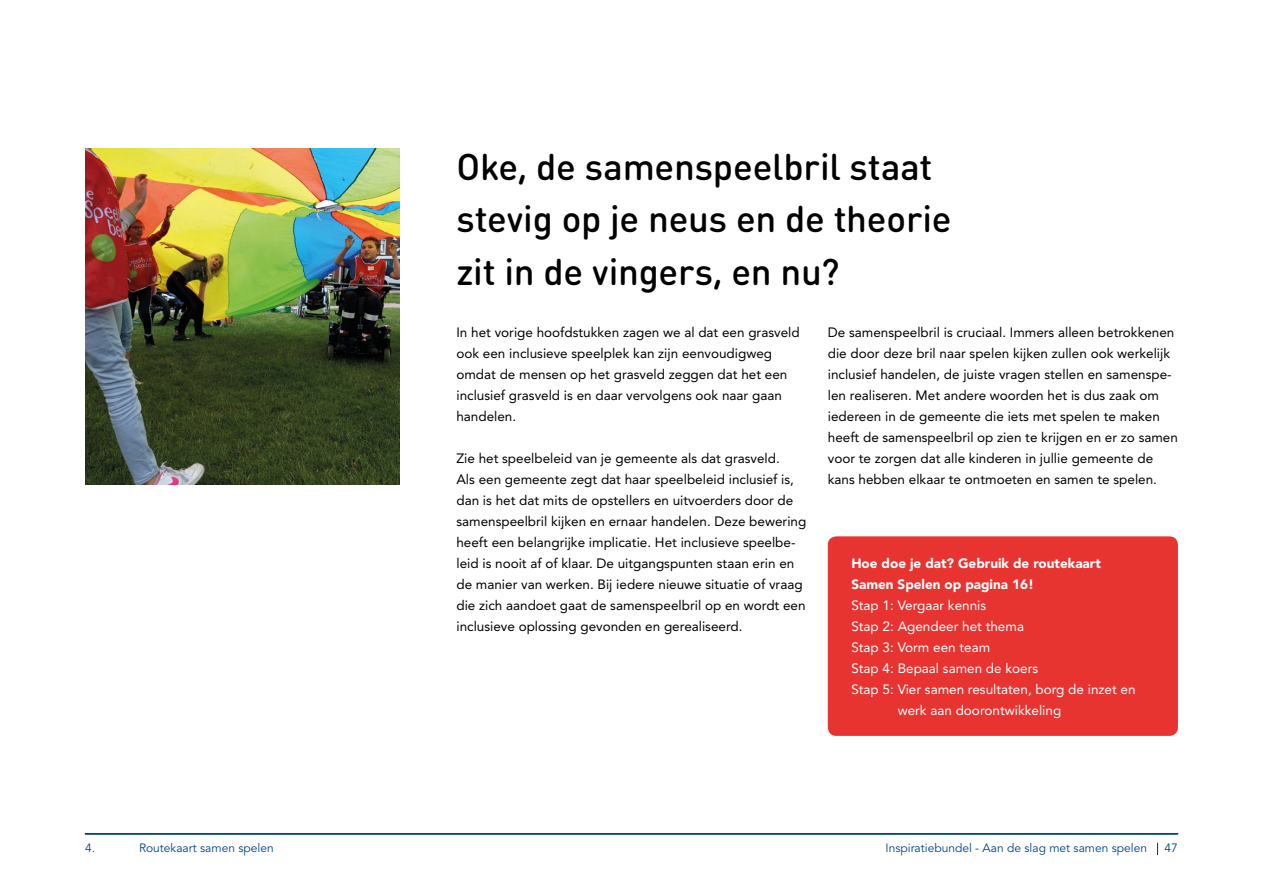
<style>
.page{position:relative;width:1263px;height:893px;background:#fff}
.page>*{position:absolute;margin:0;border:0;box-sizing:border-box;transform-origin:0 0}
.t1{font:500 36.75px/52.5px "DIN Round Pro";letter-spacing:-.005em;color:#000}
.t2{font:13.5px/21px "Avenir";color:#000}
.t3{font:13.5px "Avenir";color:#fff}
.t4{font:900 13.5px/21px "Avenir";color:#fff}
.t5{font:12px "Avenir";color:#048}
</style>
<div class="page">
<svg style="left:85px;top:833px;width:1093px;height:1px"></svg>
<img style="left:85px;top:148px;width:314px;height:336px">
<div style="left:828px;top:536px;width:350px;height:200px;background:#e73431;border-radius:9px"></div>
<h1 class="t1" style="left:456px;top:139px;width:497px">Oke, de samenspeelbril staat stevig op je neus en de theorie zit in de vingers, en nu?</h1>
<p class="t2" style="left:456px;top:322px;width:345px">In het vorige hoofdstukken zagen we al dat een grasveld ook een inclusieve speelplek kan zijn eenvoudigweg omdat de mensen op het grasveld zeggen dat het een inclusief grasveld is en daar vervolgens ook naar gaan handelen.</p>
<p class="t2" style="left:456px;top:448px;width:351px">Zie het speelbeleid van je gemeente als dat grasveld.<br>Als een gemeente zegt dat haar speelbeleid inclusief is, dan is het dat mits de opstellers en uitvoerders door de samenspeelbril kijken en ernaar handelen. Deze bewering heeft een belangrijke implicatie. Het inclusieve speelbe&shy;leid is nooit af of klaar. De uitgangspunten staan erin en de manier van werken. Bij iedere nieuwe situatie of vraag die zich aandoet gaat de samenspeelbril op en wordt een inclusieve oplossing gevonden en gerealiseerd.</p>
<p class="t2" style="left:828px;top:322px;width:352px">De samenspeelbril is cruciaal. Immers alleen betrokkenen die door deze bril naar spelen kijken zullen ook werkelijk inclusief handelen, de juiste vragen stellen en samenspe&shy;len realiseren. Met andere woorden het is dus zaak om iedereen in de gemeente die iets met spelen te maken heeft de samenspeelbril op zien te krijgen en er zo samen voor te zorgen dat alle kinderen in jullie gemeente de kans hebben elkaar te ontmoeten en samen te spelen.</p>
<p class="t4" style="left:851px;top:553px;width:251px">Hoe doe je dat? Gebruik de routekaart<br>Samen Spelen op pagina 16!</p>
<p class="t3" style="left:851px;top:598px;width:136px">Stap 1: Vergaar kennis</p>
<p class="t3" style="left:851px;top:619px;width:174px">Stap 2: Agendeer het thema</p>
<p class="t3" style="left:851px;top:640px;width:140px">Stap 3: Vorm een team</p>
<p class="t3" style="left:851px;top:661px;width:188px">Stap 4: Bepaal samen de koers</p>
<p class="t3" style="left:851px;top:682px;width:286px">Stap 5: Vier samen resultaten, borg de inzet en</p>
<p class="t3" style="left:898px;top:703px;width:165px">werk aan doorontwikkeling</p>
<p class="t5" style="left:85px;top:841px;width:12px">4.</p>
<p class="t5" style="left:139px;top:841px;width:136px">Routekaart samen spelen</p>
<p class="t5" style="left:885px;top:841px;width:263px">Inspiratiebundel - Aan de slag met samen spelen</p>
<p class="t5" style="left:1164px;top:841px;width:15px">47</p>
</div>
